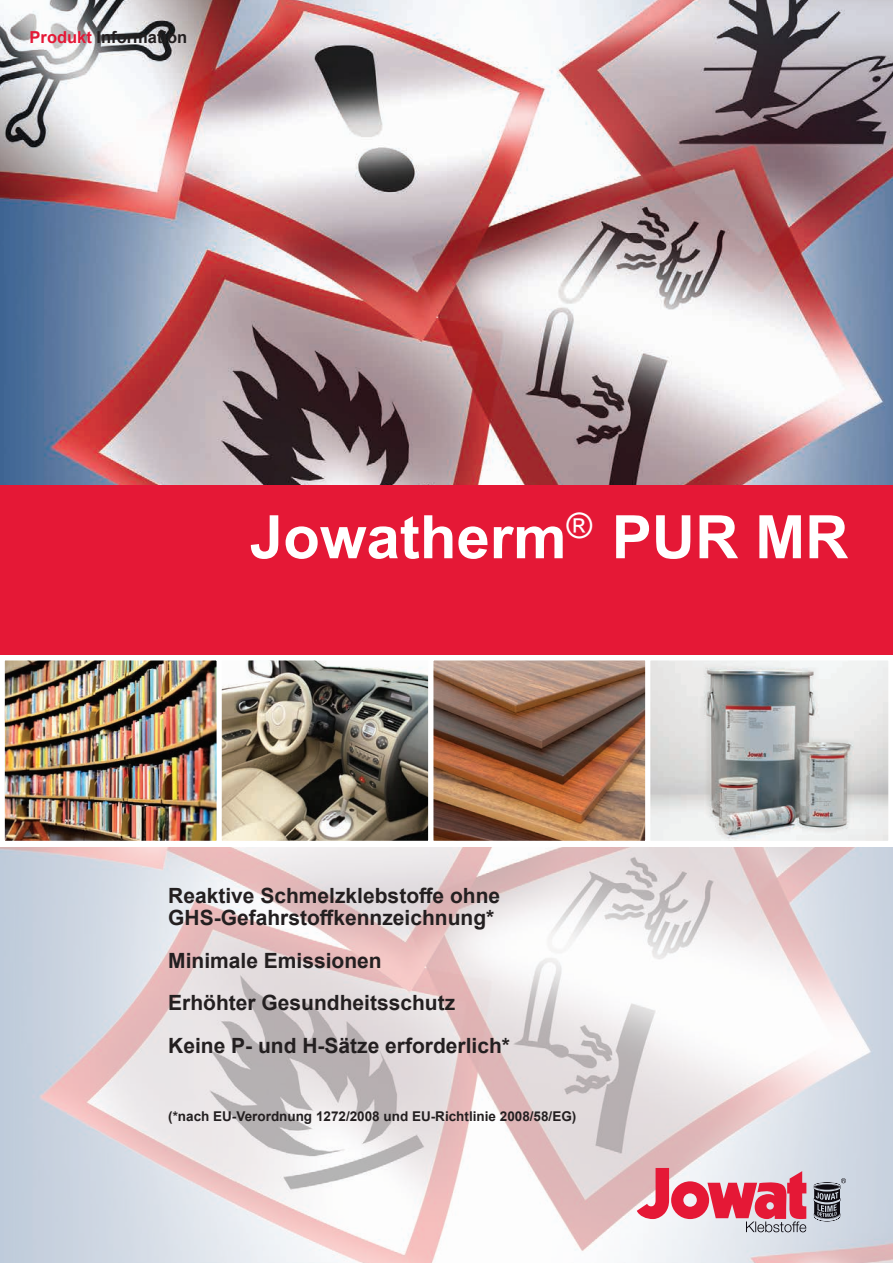
<style>
.page{position:relative;width:893px;height:1263px;background:#fff}
.page>*{position:absolute;margin:0;border:0;box-sizing:border-box;transform-origin:0 0}
.t1{font:700 60px "Arial";color:#fff}
.t2{font:700 21px/42.8px "Arial";color:#231f20}
.t3{font:700 16.5px "Arial";color:#231f20}
.t4{font:700 13.5px "Arial";color:#231f20}
.s1{color:#e51836}
</style>
<div class="page">
<img style="left:0;top:0;width:893px;height:485px">
<div style="left:0;top:485px;width:893px;height:188px;background:#e51836"></div>
<svg style="left:0;top:847px;width:893px;height:416px"></svg>
<img style="left:6px;top:662px;width:638px;height:177px">
<div style="left:217px;top:656px;width:216px;height:189px;border:5px solid #fff"></div>
<div style="left:0;top:656px;width:221px;height:189px;border:5px solid #fff"></div>
<div style="left:429px;top:656px;width:221px;height:189px;border:5px solid #fff"></div>
<svg style="left:652px;top:662px;width:235px;height:177px;background:#c1c3c3"></svg>
<div style="left:646px;top:656px;width:247px;height:189px;border:5px solid #fff"></div>
<svg style="left:637px;top:1168px;width:169px;height:64px;background:#e28999"></svg>
<svg style="left:814px;top:1178px;width:32px;height:43px"></svg>
<p class="t3" style="left:30px;top:26px;width:159px"><span class="s1">Produkt</span> Information</p>
<h1 class="t1" style="left:250px;top:495px;width:600px">Jowatherm<sup>®</sup> PUR MR</h1>
<p class="t2" style="left:168px;top:885px;width:334px;line-height:21.8px">Reaktive Schmelzklebstoffe ohne<br>GHS-Gefahrstoffkennzeichnung*</p>
<p class="t2" style="left:168px;top:939px;width:343px">Minimale Emissionen<br>Erhöhter Gesundheitsschutz<br>Keine P- und H-Sätze erforderlich*</p>
<p class="t4" style="left:168px;top:1106px;width:410px">(*nach EU-Verordnung 1272/2008 und EU-Richtlinie 2008/58/EG)</p>
</div>
